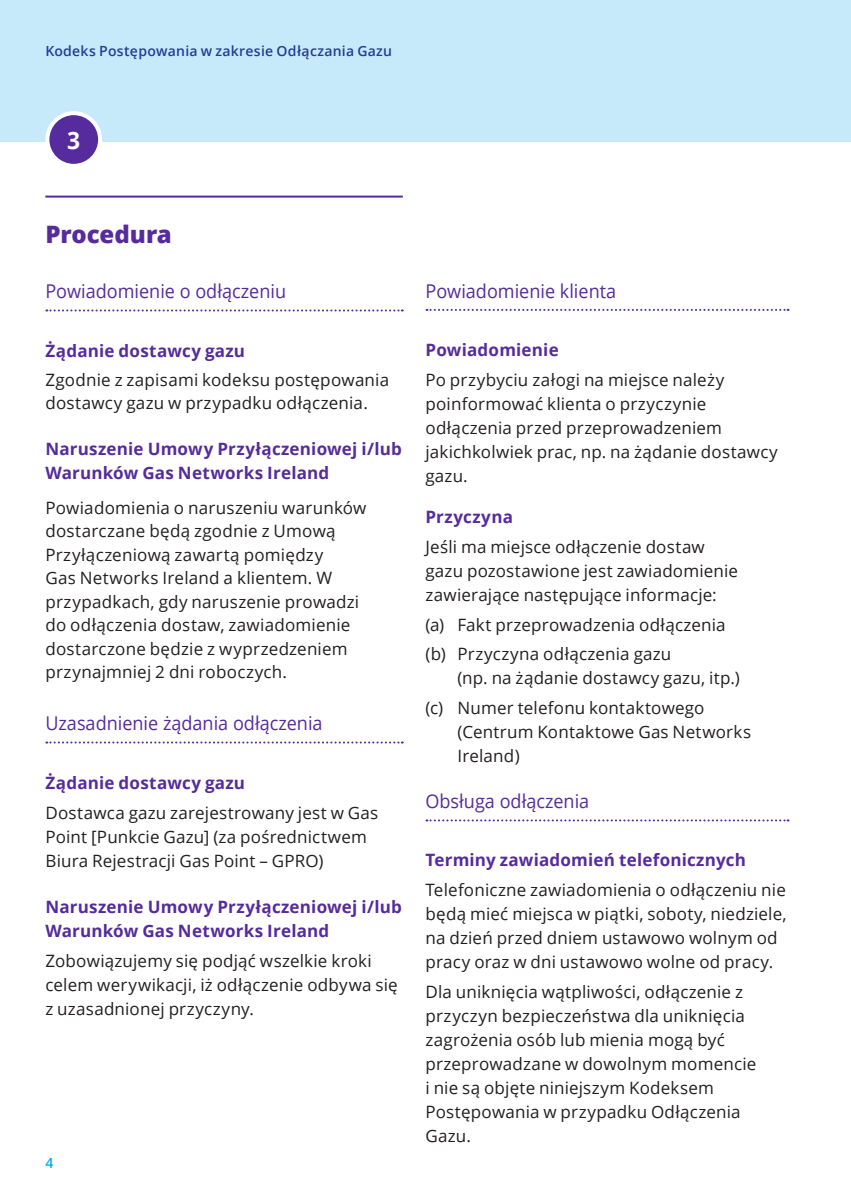
<style>
.page{position:relative;width:851px;height:1191px;background:#fff}
.page>*{position:absolute;margin:0;border:0;box-sizing:border-box;transform-origin:0 0}
.Section_Heading{font:800 24px "Open Sans";letter-spacing:-.005em;color:#552b9d}
.t1{font:700 24px "Open Sans";color:#fff;scale:.95 1}
.List_Style{font:19px "Open Sans";color:#552b9d;scale:.95 1}
.Main_Body_Text{font:17px/24px "Open Sans";letter-spacing:.01em;color:#231f20}
.Main_Body_Text-2{font:700 17px/23.6px "Open Sans";letter-spacing:.01em;color:#552b9d}
.Main_Body_Text-3{font:600 14px "Open Sans";letter-spacing:.02em;color:#243c97}
.Main_Body_Text-4{font:600 14px "Open Sans";color:#00aeef}
</style>
<div class="page">
<div style="left:0;top:0;width:850px;height:142px;background:#c6eafa"></div>
<hr style="left:850px;top:0;width:1px;height:142px;background:#c6eafa">
<div style="left:47px;top:113px;width:53px;height:53px;background:#552b9d;border-radius:50%"></div>
<div style="left:45px;top:111px;width:57px;height:57px;border:4px solid #fff;border-radius:50%"></div>
<hr style="left:45px;top:196px;width:358px;height:2px;background:#552b9d">
<svg style="left:46px;top:309px;width:357px;height:2px"></svg>
<svg style="left:46px;top:741px;width:357px;height:2px"></svg>
<svg style="left:426px;top:309px;width:362px;height:2px"></svg>
<svg style="left:426px;top:819px;width:362px;height:2px"></svg>
<p class="Main_Body_Text-3" style="left:45px;top:41px;width:348px">Kodeks Postępowania w zakresie Odłączania Gazu</p>
<p class="t1" style="left:67px;top:123px;width:15px">3</p>
<p class="Section_Heading" style="left:45px;top:216px;width:128px">Procedura</p>
<p class="List_Style" style="left:45px;top:278px;width:255px">Powiadomienie o odłączeniu</p>
<p class="Main_Body_Text-2" style="left:45px;top:338px;width:201px">Żądanie dostawcy gazu</p>
<p class="Main_Body_Text" style="left:45px;top:367px;width:345px">Zgodnie z zapisami kodeksu postępowania dostawcy gazu w przypadku odłączenia.</p>
<p class="Main_Body_Text-2" style="left:45px;top:437px;width:358px">Naruszenie Umowy Przyłączeniowej i/lub<br>Warunków Gas Networks Ireland</p>
<p class="Main_Body_Text" style="left:45px;top:495px;width:322px">Powiadomienia o naruszeniu warunków dostarczane będą zgodnie z Umową Przyłączeniową zawartą pomiędzy<br>Gas Networks Ireland a klientem. W przypadkach, gdy naruszenie prowadzi do odłączenia dostaw, zawiadomienie dostarczone będzie z wyprzedzeniem przynajmniej 2 dni roboczych.</p>
<p class="List_Style" style="left:45px;top:710px;width:293px">Uzasadnienie żądania odłączenia</p>
<p class="Main_Body_Text-2" style="left:45px;top:770px;width:201px">Żądanie dostawcy gazu</p>
<p class="Main_Body_Text" style="left:45px;top:800px;width:334px">Dostawca gazu zarejestrowany jest w Gas<br>Point [Punkcie Gazu] (za pośrednictwem<br>Biura Rejestracji Gas Point – GPRO)</p>
<p class="Main_Body_Text-2" style="left:45px;top:894px;width:358px">Naruszenie Umowy Przyłączeniowej i/lub<br>Warunków Gas Networks Ireland</p>
<p class="Main_Body_Text" style="left:45px;top:948px;width:354px">Zobowiązujemy się podjąć wszelkie kroki celem werywikacji, iż odłączenie odbywa się z uzasadnionej przyczyny.</p>
<p class="Main_Body_Text-4" style="left:45px;top:1153px;width:9px">4</p>
<p class="List_Style" style="left:425px;top:278px;width:202px">Powiadomienie klienta</p>
<p class="Main_Body_Text-2" style="left:425px;top:338px;width:135px">Powiadomienie</p>
<p class="Main_Body_Text" style="left:425px;top:367px;width:354px">Po przybyciu załogi na miejsce należy poinformować klienta o przyczynie odłączenia przed przeprowadzeniem jakichkolwiek prac, np. na żądanie dostawcy gazu.</p>
<p class="Main_Body_Text-2" style="left:425px;top:505px;width:89px">Przyczyna</p>
<p class="Main_Body_Text" style="left:425px;top:534px;width:314px">Jeśli ma miejsce odłączenie dostaw gazu pozostawione jest zawiadomienie zawierające następujące informacje:</p>
<p class="Main_Body_Text" style="left:425px;top:612px;width:302px">(a) Fakt przeprowadzenia odłączenia</p>
<p class="Main_Body_Text" style="left:457px;top:641px;width:284px;text-indent:-32px">(b) Przyczyna odłączenia gazu<br>(np. na żądanie dostawcy gazu, itp.)</p>
<p class="Main_Body_Text" style="left:457px;top:695px;width:295px;text-indent:-32px">(c) Numer telefonu kontaktowego (Centrum Kontaktowe Gas Networks<br>Ireland)</p>
<p class="List_Style" style="left:425px;top:788px;width:174px">Obsługa odłączenia</p>
<p class="Main_Body_Text-2" style="left:425px;top:848px;width:322px">Terminy zawiadomień telefonicznych</p>
<p class="Main_Body_Text" style="left:425px;top:877px;width:362px">Telefoniczne zawiadomienia o odłączeniu nie będą mieć miejsca w piątki, soboty, niedziele, na dzień przed dniem ustawowo wolnym od pracy oraz w dni ustawowo wolne od pracy.</p>
<p class="Main_Body_Text" style="left:425px;top:979px;width:332px">Dla uniknięcia wątpliwości, odłączenie z przyczyn bezpieczeństwa dla uniknięcia zagrożenia osób lub mienia mogą być przeprowadzane w dowolnym momencie i nie są objęte niniejszym Kodeksem Postępowania w przypadku Odłączenia Gazu.</p>
</div>
